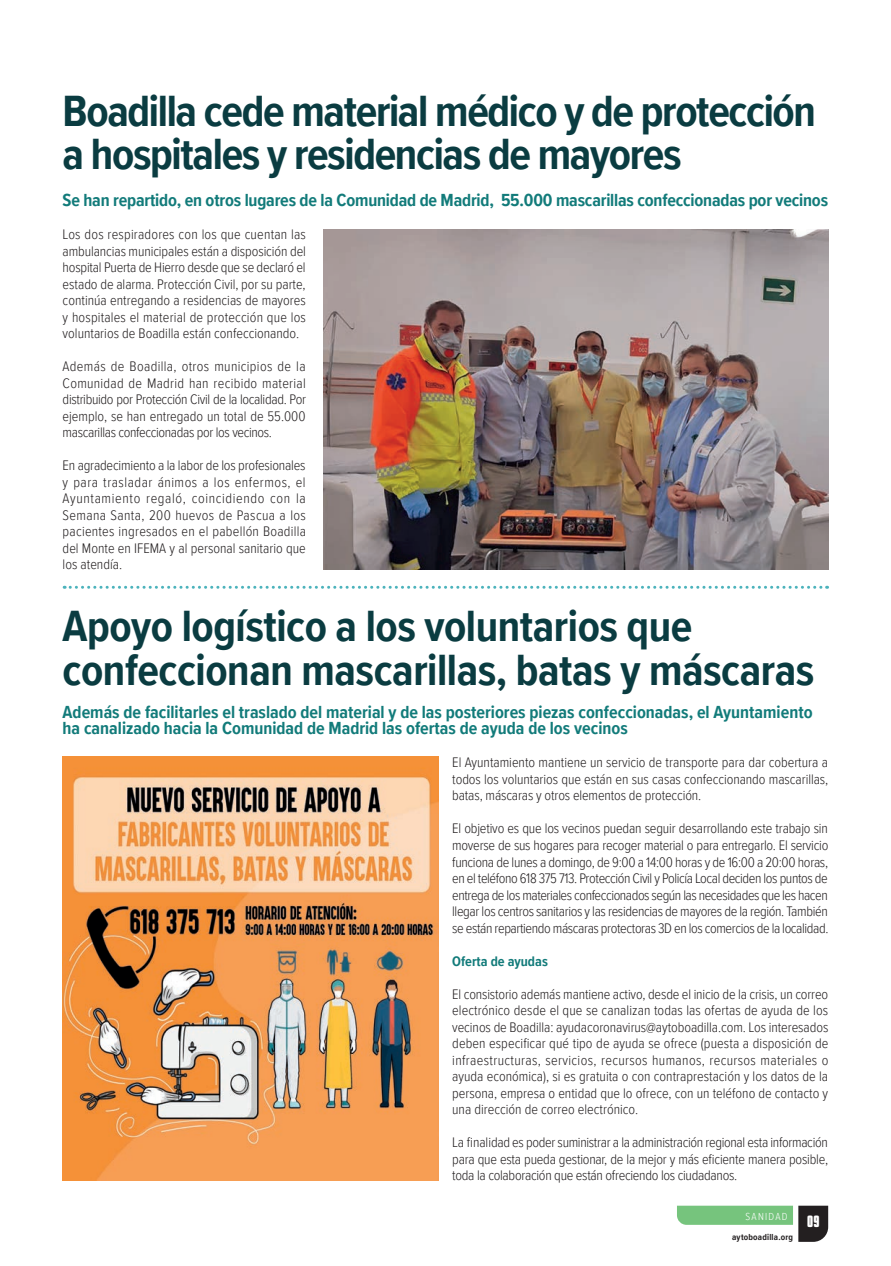
<style>
.page{position:relative;width:891px;height:1266px;background:#fff}
.page>*{position:absolute;margin:0;border:0;box-sizing:border-box;transform-origin:0 0}
.t1{font:700 45px/43.5px "Proxima Nova Cond";letter-spacing:-.02em;color:#0a3c41}
.t2{font:700 18px/16.5px "Proxima Nova Cond";color:#127b7a}
.t3{font:300 14.25px/16.5px "Proxima Nova Cond";letter-spacing:-.01em;color:#231f20;text-align:justify}
.t4{font:700 14.25px "Proxima Nova Cond";color:#127b7a}
.t5{font:700 14.25px "Kenyan Coffee Rg";color:#fff}
.t6{font:300 10.5px "Proxima Nova Cond";letter-spacing:.12em;color:#fff}
.t7{font:700 9px "Proxima Nova Cond";letter-spacing:.02em;color:#231f20}
</style>
<div class="page">
<svg style="left:677px;top:1205px;width:151px;height:36px"></svg>
<svg style="left:64px;top:585px;width:763px;height:3px"></svg>
<img style="left:324px;top:229px;width:504px;height:340px">
<img style="left:63px;top:756px;width:376px;height:423px">
<p class="t1" style="left:63px;top:88px;width:755px">Boadilla cede material médico y de protección a hospitales y residencias de mayores</p>
<p class="t2" style="left:63px;top:191px;width:767px">Se han repartido, en otros lugares de la Comunidad de Madrid, 55.000 mascarillas confeccionadas por vecinos</p>
<p class="t3" style="left:63px;top:225px;width:245px">Los dos respiradores con los que cuentan las ambulancias municipales están a disposición del hospital Puerta de Hierro desde que se declaró el estado de alarma. Protección Civil, por su parte, continúa entregando a residencias de mayores y hospitales el material de protección que los voluntarios de Boadilla están confeccionando.</p>
<p class="t3" style="left:63px;top:357px;width:245px">Además de Boadilla, otros municipios de la Comunidad de Madrid han recibido material distribuido por Protección Civil de la localidad. Por ejemplo, se han entregado un total de 55.000 mascarillas confeccionadas por los vecinos.</p>
<p class="t3" style="left:63px;top:456px;width:245px">En agradecimiento a la labor de los profesionales y para trasladar ánimos a los enfermos, el Ayuntamiento regaló, coincidiendo con la Semana Santa, 200 huevos de Pascua a los pacientes ingresados en el pabellón Boadilla del Monte en IFEMA y al personal sanitario que los atendía.</p>
<p class="t1" style="left:63px;top:603px;width:753px">Apoyo logístico a los voluntarios que confeccionan mascarillas, batas y máscaras</p>
<p class="t2" style="left:63px;top:703px;width:751px">Además de facilitarles el traslado del material y de las posteriores piezas confeccionadas, el Ayuntamiento ha canalizado hacia la Comunidad de Madrid las ofertas de ayuda de los vecinos</p>
<p class="t3" style="left:452px;top:753px;width:378px">El Ayuntamiento mantiene un servicio de transporte para dar cobertura a todos los voluntarios que están en sus casas confeccionando mascarillas, batas, máscaras y otros elementos de protección.</p>
<p class="t3" style="left:452px;top:819px;width:378px">El objetivo es que los vecinos puedan seguir desarrollando este trabajo sin moverse de sus hogares para recoger material o para entregarlo. El servicio funciona de lunes a domingo, de 9:00 a 14:00 horas y de 16:00 a 20:00 horas, en el teléfono 618 375 713. Protección Civil y Policía Local deciden los puntos de entrega de los materiales confeccionados según las necesidades que les hacen llegar los centros sanitarios y las residencias de mayores de la región. También se están repartiendo máscaras protectoras 3D en los comercios de la localidad.</p>
<p class="t4" style="left:452px;top:950px;width:97px">Oferta de ayudas</p>
<p class="t3" style="left:452px;top:984px;width:378px">El consistorio además mantiene activo, desde el inicio de la crisis, un correo electrónico desde el que se canalizan todas las ofertas de ayuda de los vecinos de Boadilla: ayudacoronavirus@aytoboadilla.com. Los interesados deben especificar qué tipo de ayuda se ofrece (puesta a disposición de infraestructuras, servicios, recursos humanos, recursos materiales o ayuda económica), si es gratuita o con contraprestación y los datos de la persona, empresa o entidad que lo ofrece, con un teléfono de contacto y una dirección de correo electrónico.</p>
<p class="t3" style="left:452px;top:1133px;width:377px">La finalidad es poder suministrar a la administración regional esta información para que esta pueda gestionar, de la mejor y más eficiente manera posible, toda la colaboración que están ofreciendo los ciudadanos.</p>
<p class="t6" style="left:745px;top:1208px;width:44px">SANIDAD</p>
<p class="t7" style="left:732px;top:1229px;width:62px">aytoboadilla.org</p>
<p class="t5" style="left:807px;top:1211px;width:14px">09</p>
</div>
